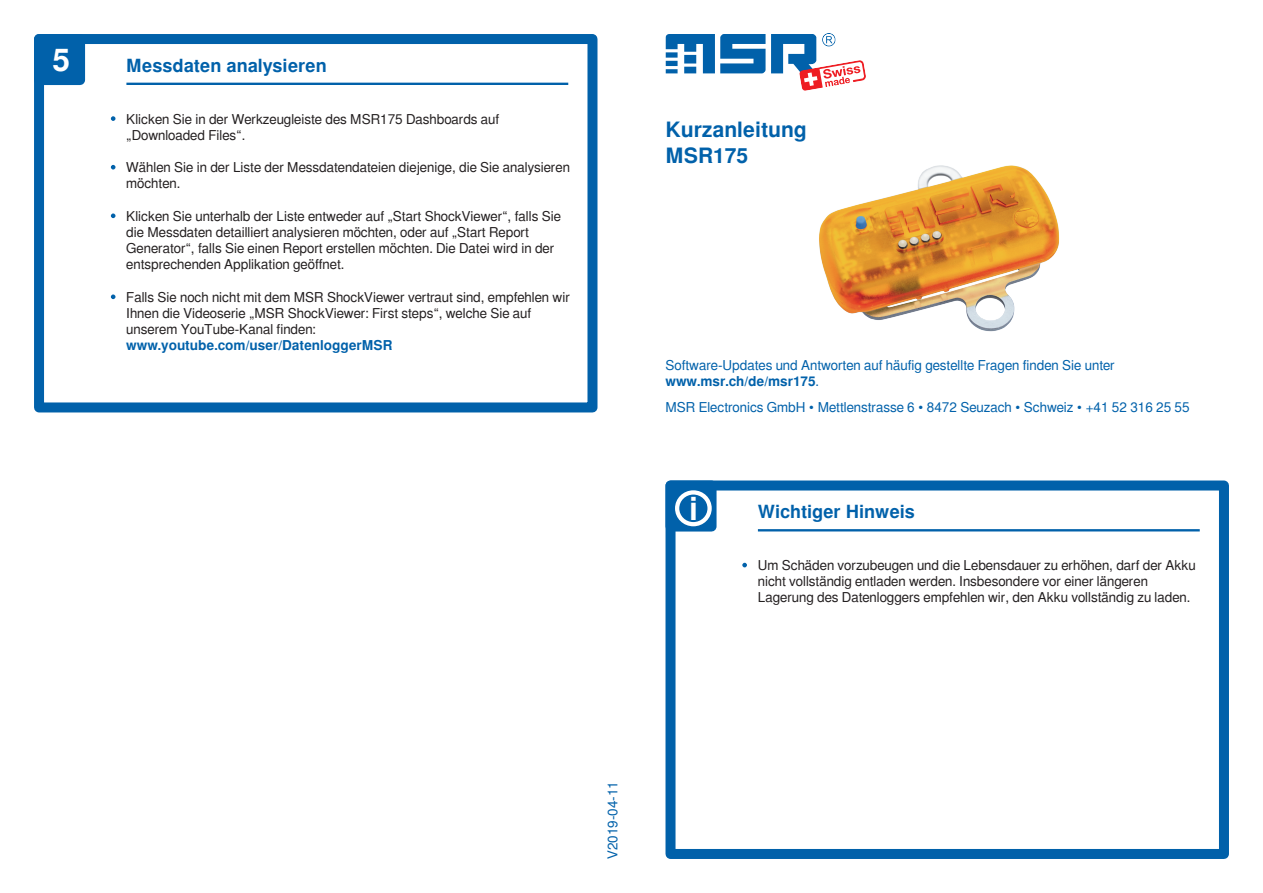
<style>
.page{position:relative;width:1263px;height:893px;background:#fff}
.page>*{position:absolute;margin:0;border:0;box-sizing:border-box;transform-origin:0 0}
.t1{font:700 31.5px "Free Sans";color:#fff}
.t2{font:700 21px/25.2px "Free Sans";color:#0161aa}
.t3{font:700 18px "Free Sans";color:#0161aa}
.t4{font:13.5px/16.2px "Free Sans";color:#231f20}
.t5{font:13.5px/16.2px "Free Sans";color:#0161aa}
.t6{font:700 13.5px "Free Sans";color:#0161aa}
.s1{font-weight:700}
</style>
<div class="page">
<svg style="left:665px;top:33px;width:201px;height:58px"></svg>
<div style="left:665px;top:480px;width:564px;height:379px;border:10px solid #0161aa"></div>
<div style="left:670px;top:485px;width:41px;height:41px;background:#0161aa"></div>
<div style="left:665px;top:480px;width:51px;height:51px;border:10px solid #0161aa"></div>
<hr style="left:758px;top:529px;width:442px;height:2px;background:#0161aa">
<svg style="left:742px;top:563px;width:5px;height:4px"></svg>
<div style="left:34px;top:34px;width:563px;height:378px;border:10px solid #0161aa"></div>
<div style="left:39px;top:39px;width:41px;height:41px;background:#0161aa"></div>
<div style="left:34px;top:34px;width:51px;height:51px;border:10px solid #0161aa"></div>
<hr style="left:126px;top:83px;width:442px;height:2px;background:#0161aa">
<svg style="left:111px;top:116px;width:4px;height:5px"></svg>
<svg style="left:111px;top:165px;width:4px;height:5px"></svg>
<svg style="left:111px;top:213px;width:4px;height:5px"></svg>
<svg style="left:111px;top:294px;width:4px;height:5px"></svg>
<img style="left:819px;top:165px;width:240px;height:167px">
<div style="left:675px;top:490px;width:37px;height:36px;border:4px solid #fff;border-radius:50%"></div>
<h1 class="t1" style="left:52px;top:43px;width:19px">5</h1>
<h3 class="t3" style="left:126px;top:56px;width:202px">Messdaten analysieren</h3>
<p class="t4" style="left:126px;top:111px;width:374px">Klicken Sie in der Werkzeugleiste des MSR175 Dashboards auf „Downloaded Files“.</p>
<p class="t4" style="left:126px;top:159px;width:445px">Wählen Sie in der Liste der Messdatendateien diejenige, die Sie analysieren möchten.</p>
<p class="t4" style="left:126px;top:208px;width:436px">Klicken Sie unterhalb der Liste entweder auf „Start ShockViewer“, falls Sie die Messdaten detailliert analysieren möchten, oder auf „Start Report Generator“, falls Sie einen Report erstellen möchten. Die Datei wird in der entsprechenden Applikation geöffnet.</p>
<p class="t4" style="left:126px;top:289px;width:445px">Falls Sie noch nicht mit dem MSR ShockViewer vertraut sind, empfehlen wir<br>Ihnen die Videoserie „MSR ShockViewer: First steps“, welche Sie auf unserem YouTube-Kanal finden:</p>
<p class="t6" style="left:126px;top:338px;width:268px">www.youtube.com/user/DatenloggerMSR</p>
<h2 class="t2" style="left:665px;top:117px;width:143px">Kurzanleitung<br>MSR175</h2>
<p class="t5" style="left:665px;top:357px;width:451px">Software-Updates und Antworten auf häufig gestellte Fragen finden Sie unter <span class="s1">www.msr.ch/de/msr175</span>.</p>
<p class="t5" style="left:665px;top:400px;width:526px">MSR Electronics GmbH • Mettlenstrasse 6 • 8472 Seuzach • Schweiz • +41 52 316 25 55</p>
<h1 class="t1" style="left:689px;top:491px;width:10px">i</h1>
<h3 class="t3" style="left:758px;top:502px;width:159px">Wichtiger Hinweis</h3>
<p class="t4" style="left:758px;top:557px;width:439px">Um Schäden vorzubeugen und die Lebensdauer zu erhöhen, darf der Akku nicht vollständig entladen werden. Insbesondere vor einer längeren<br>Lagerung des Datenloggers empfehlen wir, den Akku vollständig zu laden.</p>
<p class="t5" style="left:605px;top:859px;width:79px;rotate:-90deg">V2019-04-11</p>
</div>
